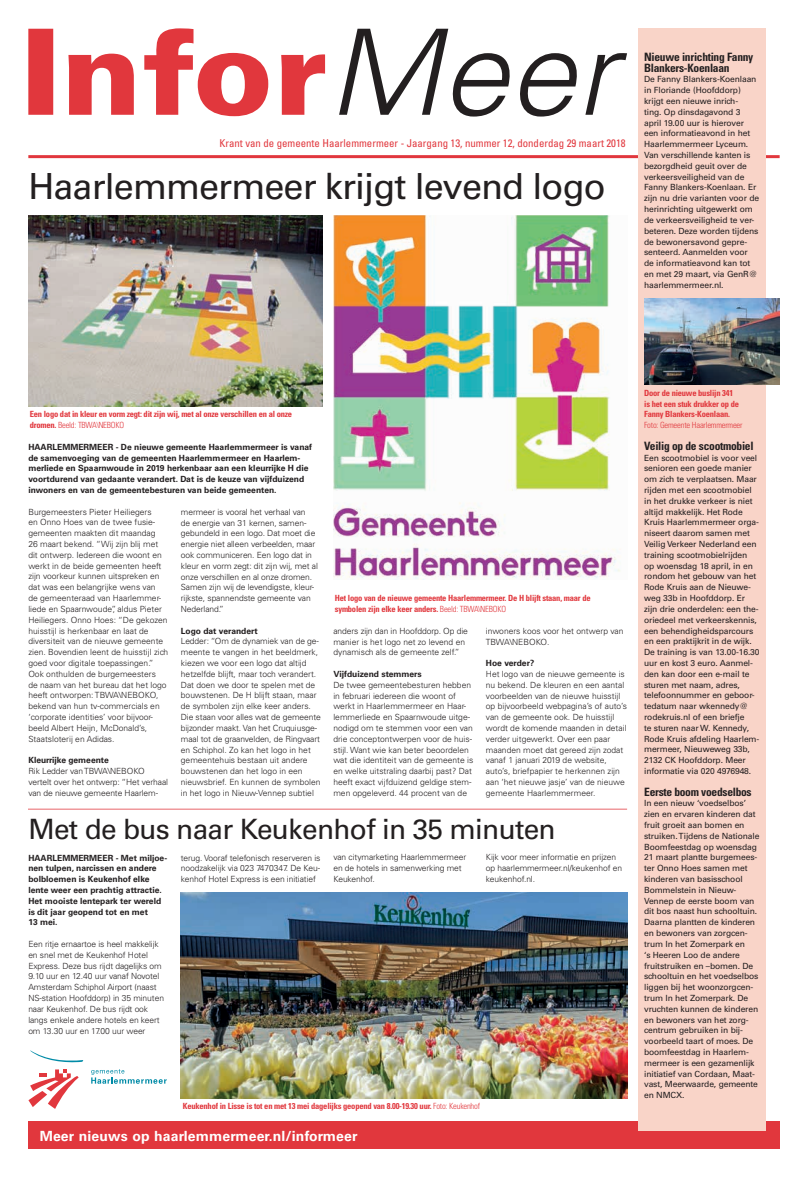
<style>
.page{position:relative;width:808px;height:1177px;background:#fff}
.page>*{position:absolute;margin:0;border:0;box-sizing:border-box;transform-origin:0 0}
.t1{font:36px "Univers LT Std";letter-spacing:-.025em;color:#231f20}
.t2{font:28px "Univers LT Std";letter-spacing:-.025em;color:#231f20}
.t3{font:700 14px "Univers LT Std";letter-spacing:.01em;color:#fff}
.t4{font:700 condensed 11.5px/10.8px "Univers LT Std";letter-spacing:-.025em;color:#231f20}
.t5{font:condensed 10.8px "Univers LT Std";color:#e1373d}
.t6{font:300 8.5px/10.8px "Univers LT Std";color:#231f20}
.t7{font:8.5px/10.8px "Univers LT Std";letter-spacing:-.015em;color:#231f20}
.t8{font:700 8.5px/10.8px "Univers LT Std";color:#231f20}
.t9{font:700 condensed 8.5px/10.8px "Univers";letter-spacing:-.025em;color:#e1373d}
.t10{font:700 condensed 8.5px/10.8px "Univers LT Std";letter-spacing:-.025em;color:#e1373d}
.t11{font:300 condensed 8.5px "Univers";letter-spacing:-.025em;color:#e1373d}
.s1{font-weight:300}
</style>
<div class="page">
<div style="left:28px;top:1121px;width:752px;height:27px;background:#e1373d"></div>
<hr style="left:28px;top:155px;width:752px;height:3px;background:#e1373d">
<div style="left:638px;top:28px;width:127px;height:1102px;background:#f9d4c8"></div>
<svg style="left:339px;top:29px;width:288px;height:88px"></svg>
<svg style="left:28px;top:28px;width:297px;height:88px"></svg>
<svg style="left:30px;top:1050px;width:53px;height:13px"></svg>
<svg style="left:28px;top:1069px;width:51px;height:39px"></svg>
<svg style="left:91px;top:1069px;width:76px;height:14px"></svg>
<img style="left:644px;top:298px;width:136px;height:87px">
<img style="left:181px;top:892px;width:446px;height:206px">
<img style="left:333px;top:215px;width:287px;height:364px">
<img style="left:28px;top:215px;width:294px;height:191px">
<hr style="left:28px;top:808px;width:599px;height:1px;background:#e1373d">
<p class="t5" style="left:219px;top:136px;width:408px">Krant van de gemeente Haarlemmermeer - Jaargang 13, nummer 12, donderdag 29 maart 2018</p>
<h1 class="t1" style="left:28px;top:165px;width:579px">Haarlemmermeer krijgt levend logo</h1>
<h3 class="t4" style="left:644px;top:51px;width:111px">Nieuwe inrichting Fanny<br>Blankers-Koenlaan</h3>
<p class="t7" style="left:644px;top:74px;width:116px">De Fanny Blankers-Koenlaan in Floriande (Hoofddorp) krijgt een nieuwe inrich-<br>ting. Op dinsdagavond 3 april 19.00 uur is hierover een informatieavond in het<br>Haarlemmermeer Lyceum.<br>Van verschillende kanten is bezorgdheid geuit over de verkeersveiligheid van de<br>Fanny Blankers-Koenlaan. Er zijn nu drie varianten voor de herinrichting uitgewerkt om de verkeersveiligheid te ver&shy;beteren. Deze worden tijdens de bewonersavond gepre&shy;senteerd. Aanmelden voor de informatieavond kan tot en met 29 maart, via GenR@ haarlemmermeer.nl.</p>
<p class="t9" style="left:30px;top:409px;width:264px">Een logo dat in kleur en vorm zegt: dit zijn wij, met al onze verschillen en al onze dromen. <span class="s1">Beeld: TBWA\NEBOKO</span></p>
<p class="t8" style="left:28px;top:441px;width:285px">HAARLEMMERMEER - De nieuwe gemeente Haarlemmermeer is vanaf de samenvoeging van de gemeenten Haarlemmermeer en Haarlem&shy;merliede en Spaarnwoude in 2019 herkenbaar aan een kleurrijke H die voortdurend van gedaante verandert. Dat is de keuze van vijfduizend inwoners en van de gemeentebesturen van beide gemeenten.</p>
<p class="t6" style="left:28px;top:506px;width:141px">Burgemeesters Pieter Heiliegers<br>en Onno Hoes van de twee fusie&shy;gemeenten maakten dit maandag<br>26 maart bekend. “Wij zijn blij met dit ontwerp. Iedereen die woont en werkt in de beide gemeenten heeft zijn voorkeur kunnen uitspreken en dat was een belangrijke wens van<br>de gemeenteraad van Haarlemmer&shy;liede en Spaarnwoude”, aldus Pieter Heiliegers. Onno Hoes: “De gekozen huisstijl is herkenbaar en laat de diversiteit van de nieuwe gemeente zien. Bovendien leent de huisstijl zich goed voor digitale toepassingen.” Ook onthulden de burgemeesters<br>de naam van het bureau dat het logo heeft ontworpen: TBWA\NEBOKO, bekend van hun tv-commercials en ‘corporate identities’ voor bijvoor&shy;beeld Albert Heijn, McDonald’s, Staatsloterij en Adidas.</p>
<p class="t8" style="left:28px;top:755px;width:82px">Kleurrijke gemeente</p>
<p class="t6" style="left:28px;top:765px;width:141px">Rik Ledder van TBWA\NEBOKO vertelt over het ontwerp: “Het verhaal van de nieuwe gemeente Haarlem-</p>
<p class="t6" style="left:181px;top:506px;width:139px">mermeer is vooral het verhaal van<br>de energie van 31 kernen, samen&shy;gebundeld in een logo. Dat moet die energie niet alleen verbeelden, maar ook communiceren. Een logo dat in kleur en vorm zegt: dit zijn wij, met al onze verschillen en al onze dromen.<br>Samen zijn wij de levendigste, kleur&shy;rijkste, spannendste gemeente van<br>Nederland.”</p>
<p class="t8" style="left:181px;top:625px;width:78px">Logo dat verandert</p>
<p class="t6" style="left:181px;top:636px;width:141px">Ledder: “Om de dynamiek van de ge&shy;meente te vangen in het beeldmerk, kiezen we voor een logo dat altijd hetzelfde blijft, maar toch verandert.<br>Dat doen we door te spelen met de bouwstenen. De H blijft staan, maar de symbolen zijn elke keer anders.<br>Die staan voor alles wat de gemeente bijzonder maakt. Van het Cruquiusge&shy;maal tot de graanvelden, de Ringvaart en Schiphol. Zo kan het logo in het gemeentehuis bestaan uit andere bouwstenen dan het logo in een nieuwsbrief. En kunnen de symbolen in het logo in Nieuw-Vennep subtiel</p>
<p class="t9" style="left:335px;top:592px;width:257px">Het logo van de nieuwe gemeente Haarlemmermeer. De H blijft staan, maar de symbolen zijn elke keer anders. <span class="s1">Beeld: TBWA\NEBOKO</span></p>
<p class="t6" style="left:333px;top:625px;width:136px">anders zijn dan in Hoofddorp. Op die manier is het logo net zo levend en dynamisch als de gemeente zelf.”</p>
<p class="t8" style="left:333px;top:668px;width:90px">Vijfduizend stemmers</p>
<p class="t6" style="left:333px;top:679px;width:141px">De twee gemeentebesturen hebben in februari iedereen die woont of werkt in Haarlemmermeer en Haar&shy;lemmerliede en Spaarnwoude uitge&shy;nodigd om te stemmen voor een van drie conceptontwerpen voor de huis&shy;stijl. Want wie kan beter beoordelen wat die identiteit van de gemeente is en welke uitstraling daarbij past? Dat heeft exact vijfduizend geldige stem&shy;men opgeleverd. 44 procent van de</p>
<p class="t6" style="left:486px;top:625px;width:139px">inwoners koos voor het ontwerp van<br>TBWA\NEBOKO.</p>
<p class="t8" style="left:486px;top:658px;width:50px">Hoe verder?</p>
<p class="t6" style="left:486px;top:668px;width:142px">Het logo van de nieuwe gemeente is nu bekend. De kleuren en een aantal voorbeelden van de nieuwe huisstijl op bijvoorbeeld webpagina’s of auto’s van de gemeente ook. De huisstijl wordt de komende maanden in detail verder uitgewerkt. Over een paar maanden moet dat gereed zijn zodat vanaf 1 januari 2019 de website, auto’s, briefpapier te herkennen zijn aan ‘het nieuwe jasje’ van de nieuwe gemeente Haarlemmermeer.</p>
<h2 class="t2" style="left:28px;top:812px;width:529px">Met de bus naar Keukenhof in 35 minuten</h2>
<p class="t8" style="left:28px;top:852px;width:140px">HAARLEMMERMEER - Met miljoe&shy;nen tulpen, narcissen en andere bolbloemen is Keukenhof elke lente weer een prachtig attractie.<br>Het mooiste lentepark ter wereld is dit jaar geopend tot en met<br>13 mei.</p>
<p class="t6" style="left:28px;top:938px;width:137px">Een ritje ernaartoe is heel makkelijk en snel met de Keukenhof Hotel Express. Deze bus rijdt dagelijks om 9.10 uur en 12.40 uur vanaf Novotel Amsterdam Schiphol Airport (naast NS-station Hoofddorp) in 35 minuten naar Keukenhof. De bus rijdt ook langs enkele andere hotels en keert om 13.30 uur en 17.00 uur weer</p>
<p class="t6" style="left:181px;top:852px;width:141px;text-align:justify">terug. Vooraf telefonisch reserveren is noodzakelijk via 023 7470347. De Keu&shy;kenhof Hotel Express is een initiatief</p>
<p class="t6" style="left:333px;top:852px;width:134px">van citymarketing Haarlemmermeer en de hotels in samenwerking met<br>Keukenhof.</p>
<p class="t6" style="left:486px;top:852px;width:138px">Kijk voor meer informatie en prijzen op haarlemmermeer.nl/keukenhof en keukenhof.nl.</p>
<p class="t9" style="left:183px;top:1100px;width:299px">Keukenhof in Lisse is tot en met 13 mei dagelijks geopend van 8.00-19.30 uur. <span class="s1">Foto: Keukenhof</span></p>
<h3 class="t3" style="left:40px;top:1128px;width:319px">Meer nieuws op haarlemmermeer.nl/informeer</h3>
<h3 class="t3" style="left:31px;top:1128px;width:343px">Me r nieuws op www.haarlemmermeer.nl/ni uws</h3>
<p class="t10" style="left:644px;top:387px;width:96px">Door de nieuwe buslijn 341 is het een stuk drukker op de<br>Fanny Blankers-Koenlaan.</p>
<p class="t11" style="left:644px;top:420px;width:100px">Foto: Gemeente Haarlemmermeer</p>
<h3 class="t4" style="left:644px;top:440px;width:111px">Veilig op de scootmobiel</h3>
<p class="t7" style="left:644px;top:452px;width:117px">Een scootmobiel is voor veel senioren een goede manier om zich te verplaatsen. Maar rijden met een scootmobiel in het drukke verkeer is niet altijd makkelijk. Het Rode<br>Kruis Haarlemmermeer orga&shy;niseert daarom samen met<br>Veilig Verkeer Nederland een training scootmobielrijden op woensdag 18 april, in en rondom het gebouw van het<br>Rode Kruis aan de Nieuwe&shy;weg 33b in Hoofddorp. Er zijn drie onderdelen: een the&shy;oriedeel met verkeerskennis, een behendigheidsparcours en een praktijkrit in de wijk.<br>De training is van 13.00-16.30 uur en kost 3 euro. Aanmel&shy;den kan door een e-mail te sturen met naam, adres, telefoonnummer en geboor&shy;tedatum naar wkennedy@ rodekruis.nl of een briefje<br>te sturen naar W. Kennedy,<br>Rode Kruis afdeling Haarlem&shy;mermeer, Nieuweweg 33b,<br>2132 CK Hoofddorp. Meer informatie via 020 4976948.</p>
<h3 class="t4" style="left:644px;top:786px;width:109px">Eerste boom voedselbos</h3>
<p class="t7" style="left:644px;top:798px;width:117px">In een nieuw ‘voedselbos’ zien en ervaren kinderen dat fruit groeit aan bomen en struiken. Tijdens de Nationale<br>Boomfeestdag op woensdag<br>21 maart plantte burgemees&shy;ter Onno Hoes samen met kinderen van basisschool<br>Bommelstein in Nieuw-<br>Vennep de eerste boom van dit bos naast hun schooltuin.<br>Daarna plantten de kinderen en bewoners van zorgcen&shy;trum In het Zomerpark en<br>‘s Heeren Loo de andere fruitstruiken en –bomen. De schooltuin en het voedselbos liggen bij het woonzorgcen&shy;trum In het Zomerpark. De vruchten kunnen de kinderen en bewoners van het zorg&shy;centrum gebruiken in bij&shy;voorbeeld taart of moes. De boomfeestdag in Haarlem&shy;mermeer is een gezamenlijk initiatief van Cordaan, Maat&shy;vast, Meerwaarde, gemeente en NMCX.</p>
</div>
